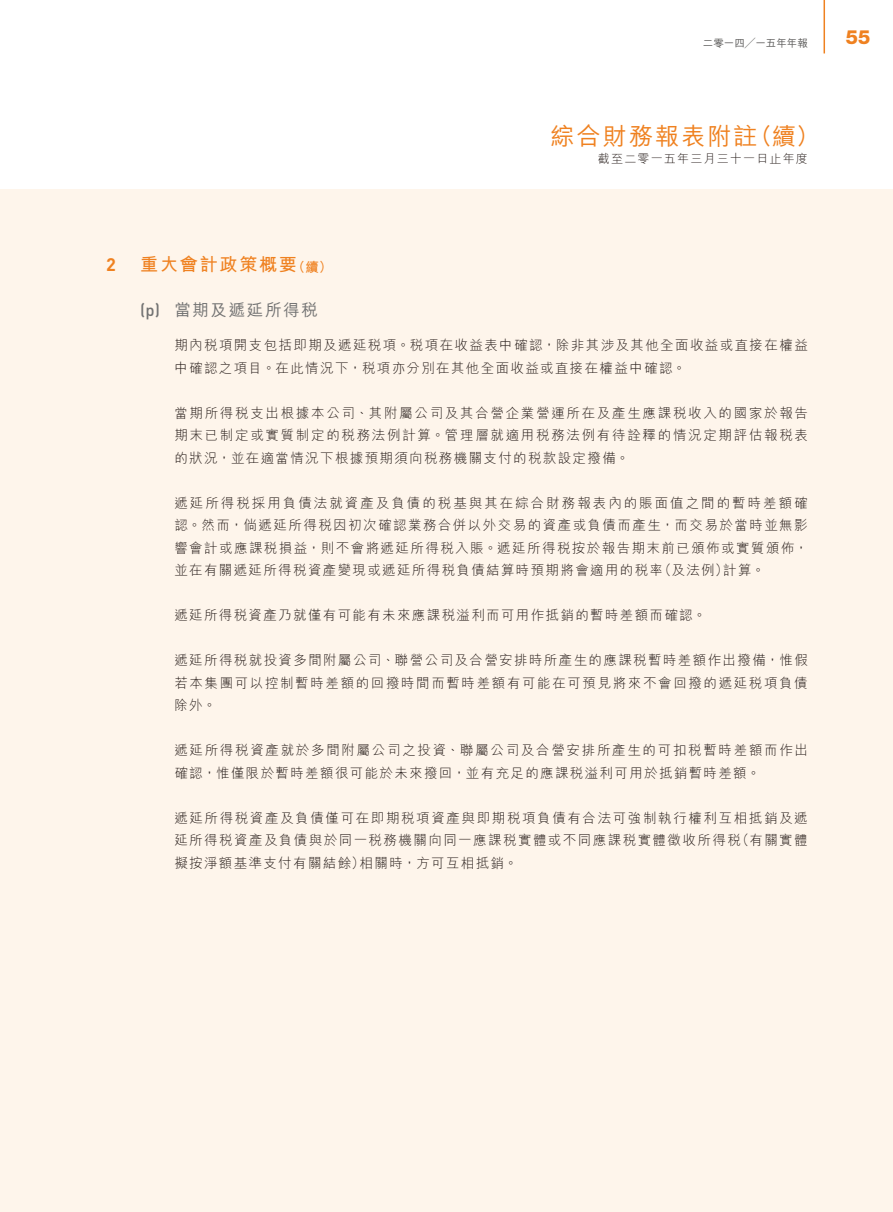
<style>
.page{position:relative;width:893px;height:1212px;background:#fff}
.page>*{position:absolute;margin:0;border:0;box-sizing:border-box;transform-origin:0 0}
.t1{font:500 24px "M Hei HK";letter-spacing:.09em;color:#ef8120}
.t2{font:800 19.5px "Helvetica Neue LT Std";color:#ef8120}
.t3{font:700 18px "M Hei HK";letter-spacing:.1em;color:#ef8120}
.t4{font:700 18px "DIN Pro";color:#ef8120}
.t5{font:500 16.5px "M Hei HK";letter-spacing:.1em;color:#727272}
.t6{font:300 13.5px/22.5px "M Hei HK";letter-spacing:.1em;color:#231916;text-align:justify}
.t7{font:300 13.5px/22.5px "M Hei HK";letter-spacing:.125em;color:#231916}
.t8{font:300 12px "M Hei HK";letter-spacing:.1em;color:#231916}
.t9{font:500 10.5px "M Hei HK";color:#595857}
.s1{font-size:13.5px}
.s2{font-family:"DIN Pro"}
</style>
<div class="page">
<div style="left:0;top:190px;width:893px;height:1022px;background:#fef5eb"></div>
<hr style="left:823px;top:0;width:2px;height:53px;background:#ef8120">
<p class="t9" style="left:703px;top:36px;width:106px">二零一四╱一五年年報</p>
<h1 class="t1" style="left:550px;top:118px;width:271px">綜合財務報表附註（續）</h1>
<p class="t8" style="left:598px;top:152px;width:212px">截至二零一五年三月三十一日止年度</p>
<h3 class="t4" style="left:106px;top:252px;width:11px">2</h3>
<h3 class="t3" style="left:140px;top:252px;width:194px">重大會計政策概要<span class="s1">（續）</span></h3>
<p class="t5" style="left:140px;top:298px;width:179px"><span class="s2">(p)</span> 當期及遞延所得稅</p>
<p class="t6" style="left:174px;top:334px;width:635px">期內稅項開支包括即期及遞延稅項。稅項在收益表中確認，除非其涉及其他全面收益或直接在權益中確認之項目。在此情況下，稅項亦分別在其他全面收益或直接在權益中確認。</p>
<p class="t6" style="left:174px;top:401px;width:635px">當期所得稅支出根據本公司、其附屬公司及其合營企業營運所在及產生應課稅收入的國家於報告期末已制定或實質制定的稅務法例計算。管理層就適用稅務法例有待詮釋的情況定期評估報稅表的狀況，並在適當情況下根據預期須向稅務機關支付的稅款設定撥備。</p>
<p class="t6" style="left:174px;top:491px;width:635px">遞延所得稅採用負債法就資產及負債的稅基與其在綜合財務報表內的賬面值之間的暫時差額確認。然而，倘遞延所得稅因初次確認業務合併以外交易的資產或負債而產生，而交易於當時並無影響會計或應課稅損益，則不會將遞延所得稅入賬。遞延所得稅按於報告期末前已頒佈或實質頒佈，並在有關遞延所得稅資產變現或遞延所得稅負債結算時預期將會適用的稅率（及法例）計算。</p>
<p class="t6" style="left:174px;top:604px;width:533px">遞延所得稅資產乃就僅有可能有未來應課稅溢利而可用作抵銷的暫時差額而確認。</p>
<p class="t6" style="left:174px;top:649px;width:635px">遞延所得稅就投資多間附屬公司、聯營公司及合營安排時所產生的應課稅暫時差額作出撥備，惟假若本集團可以控制暫時差額的回撥時間而暫時差額有可能在可預見將來不會回撥的遞延稅項負債除外。</p>
<p class="t7" style="left:174px;top:739px;width:635px">遞延所得稅資產就於多間附屬公司之投資、聯屬公司及合營安排所產生的可扣稅暫時差額而作出確認，惟僅限於暫時差額很可能於未來撥回，並有充足的應課稅溢利可用於抵銷暫時差額。</p>
<p class="t6" style="left:174px;top:806px;width:635px">遞延所得稅資產及負債僅可在即期稅項資產與即期稅項負債有合法可強制執行權利互相抵銷及遞延所得稅資產及負債與於同一稅務機關向同一應課稅實體或不同應課稅實體徵收所得稅（有關實體擬按淨額基準支付有關結餘）相關時，方可互相抵銷。</p>
<h2 class="t2" style="left:846px;top:26px;width:26px">55</h2>
</div>
